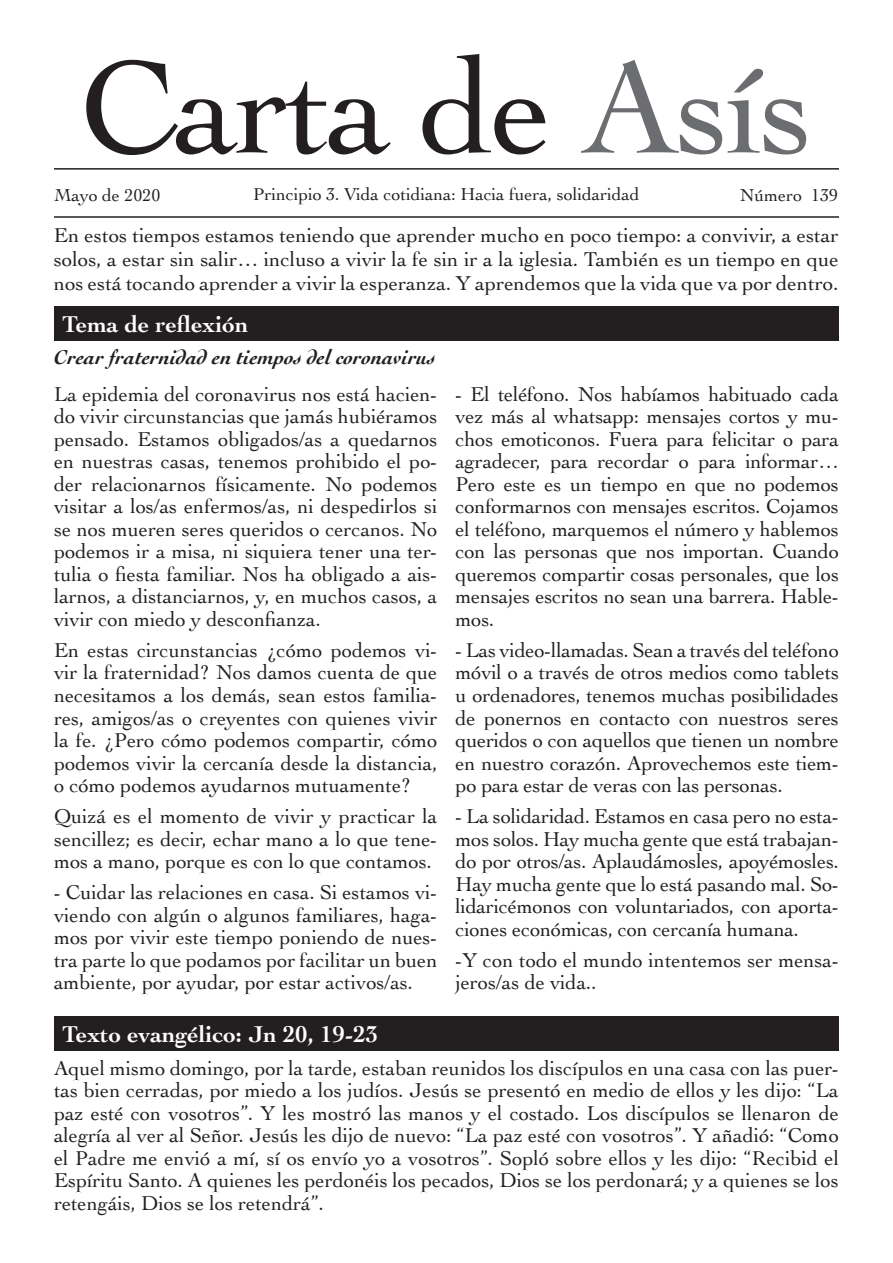
<style>
.page{position:relative;width:893px;height:1263px;background:#fff}
.page>*{position:absolute;margin:0;border:0;box-sizing:border-box;transform-origin:0 0}
.t1{font:138px "Cochin";letter-spacing:-.02em;color:#231f20}
.t2{font:700 24px "Cochin";color:#fff}
.t3{font:21px/22.5px "Cochin";color:#231f20;text-align:justify}
.t4{font:italic 700 21px "Cochin";color:#231f20}
.t5{font:18px "Cochin";color:#231f20}
.s1{color:#6c6d70}
</style>
<div class="page">
<div style="left:54px;top:1016px;width:785px;height:35px;background:#231f20"></div>
<div style="left:54px;top:306px;width:785px;height:35px;background:#231f20"></div>
<hr style="left:54px;top:168px;width:785px;height:2px;background:#231f20">
<hr style="left:54px;top:216px;width:785px;height:2px;background:#231f20">
<h1 class="t1" style="left:80px;top:14px;width:735px">Carta de <span class="s1">Asís</span></h1>
<p class="t5" style="left:54px;top:183px;width:108px">Mayo de 2020</p>
<p class="t5" style="left:253px;top:182px;width:388px">Principio 3. Vida cotidiana: Hacia fuera, solidaridad</p>
<p class="t5" style="left:740px;top:183px;width:100px">Número 139</p>
<p class="t3" style="left:54px;top:222px;width:787px;line-height:24px">En estos tiempos estamos teniendo que aprender mucho en poco tiempo: a convivir, a estar solos, a estar sin salir… incluso a vivir la fe sin ir a la iglesia. También es un tiempo en que nos está tocando aprender a vivir la esperanza. Y aprendemos que la vida que va por dentro.</p>
<p class="t2" style="left:63px;top:308px;width:187px">Tema de reflexión</p>
<p class="t4" style="left:54px;top:343px;width:383px">Crear fraternidad en tiempos del coronavirus</p>
<p class="t3" style="left:54px;top:382px;width:385px">La epidemia del coronavirus nos está hacien&shy;do vivir circunstancias que jamás hubiéramos pensado. Estamos obligados/as a quedarnos en nuestras casas, tenemos prohibido el po&shy;der relacionarnos físicamente. No podemos visitar a los/as enfermos/as, ni despedirlos si se nos mueren seres queridos o cercanos. No podemos ir a misa, ni siquiera tener una ter&shy;tulia o fiesta familiar. Nos ha obligado a ais&shy;larnos, a distanciarnos, y, en muchos casos, a vivir con miedo y desconfianza.</p>
<p class="t3" style="left:54px;top:638px;width:385px">En estas circunstancias ¿cómo podemos vi&shy;vir la fraternidad? Nos damos cuenta de que necesitamos a los demás, sean estos familia&shy;res, amigos/as o creyentes con quienes vivir la fe. ¿Pero cómo podemos compartir, cómo podemos vivir la cercanía desde la distancia, o cómo podemos ayudarnos mutuamente?</p>
<p class="t3" style="left:54px;top:804px;width:385px">Quizá es el momento de vivir y practicar la sencillez; es decir, echar mano a lo que tene&shy;mos a mano, porque es con lo que contamos.</p>
<p class="t3" style="left:54px;top:880px;width:385px">- Cuidar las relaciones en casa. Si estamos vi&shy;viendo con algún o algunos familiares, haga&shy;mos por vivir este tiempo poniendo de nues&shy;tra parte lo que podamos por facilitar un buen ambiente, por ayudar, por estar activos/as.</p>
<p class="t2" style="left:63px;top:1018px;width:317px">Texto evangélico: Jn 20, 19-23</p>
<p class="t3" style="left:455px;top:382px;width:385px">- El teléfono. Nos habíamos habituado cada vez más al whatsapp: mensajes cortos y mu&shy;chos emoticonos. Fuera para felicitar o para agradecer, para recordar o para informar… Pero este es un tiempo en que no podemos conformarnos con mensajes escritos. Cojamos el teléfono, marquemos el número y hablemos con las personas que nos importan. Cuando queremos compartir cosas personales, que los mensajes escritos no sean una barrera. Hable&shy;mos.</p>
<p class="t3" style="left:455px;top:638px;width:385px">- Las video-llamadas. Sean a través del teléfono móvil o a través de otros medios como tablets u ordenadores, tenemos muchas posibilidades de ponernos en contacto con nuestros seres queridos o con aquellos que tienen un nombre en nuestro corazón. Aprovechemos este tiem&shy;po para estar de veras con las personas.</p>
<p class="t3" style="left:455px;top:804px;width:385px">- La solidaridad. Estamos en casa pero no esta&shy;mos solos. Hay mucha gente que está trabajan&shy;do por otros/as. Aplaudámosles, apoyémosles.<br>Hay mucha gente que lo está pasando mal. So&shy;lidaricémonos con voluntariados, con aporta&shy;ciones económicas, con cercanía humana.</p>
<p class="t3" style="left:455px;top:948px;width:385px">-Y con todo el mundo intentemos ser mensa&shy;jeros/as de vida..</p>
<p class="t3" style="left:54px;top:1055px;width:786px">Aquel mismo domingo, por la tarde, estaban reunidos los discípulos en una casa con las puer&shy;tas bien cerradas, por miedo a los judíos. Jesús se presentó en medio de ellos y les dijo: “La paz esté con vosotros”. Y les mostró las manos y el costado. Los discípulos se llenaron de alegría al ver al Señor. Jesús les dijo de nuevo: “La paz esté con vosotros”. Y añadió: “Como el Padre me envió a mí, sí os envío yo a vosotros”. Sopló sobre ellos y les dijo: “Recibid el Espíritu Santo. A quienes les perdonéis los pecados, Dios se los perdonará; y a quienes se los retengáis, Dios se los retendrá”.</p>
</div>
